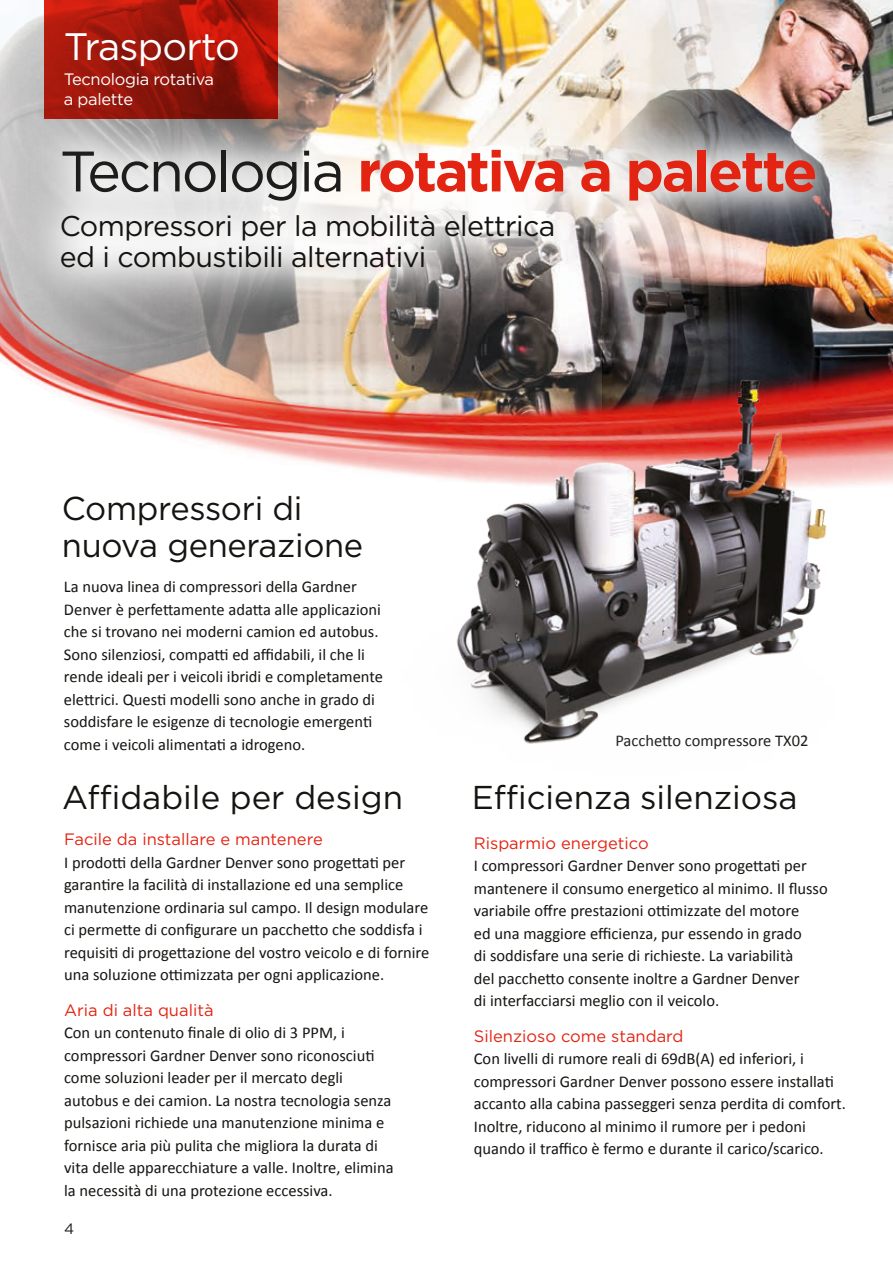
<style>
.page{position:relative;width:893px;height:1263px;background:#fff}
.page>*{position:absolute;margin:0;border:0;box-sizing:border-box;transform-origin:0 0}
.t1{font:700 57px "Gotham";letter-spacing:-.04em;color:#e42413}
.t2{font:38.25px "Gotham";letter-spacing:-.02em;color:#fff}
.t3{font:33px/37.5px "Gotham";color:#151411}
.t4{font:28.5px/31.5px "Gotham";letter-spacing:-.02em;color:#151411}
.t5{font:16.5px/22.5px "Calibri";color:#151411}
.t6{font:16.5px "Gotham";color:#e42413}
.t7{font:16.5px/19.5px "Gotham";letter-spacing:-.02em;color:#fff}
.t8{font:16.5px "Calibri";color:#1d1d1b}
.t9{font:15px "Gotham";color:#1d1d1b}
.s1{font-weight:400;color:#1d1d1b}
</style>
<div class="page">
<img style="left:0;top:0;width:893px;height:484px">
<img style="left:317px;top:375px;width:556px;height:369px">
<svg style="left:44px;top:0;width:233px;height:119px;background:#a0170b"></svg>
<h2 class="t2" style="left:64px;top:22px;width:178px">Trasporto</h2>
<p class="t7" style="left:64px;top:69px;width:152px">Tecnologia rotativa a palette</p>
<h1 class="t1" style="left:60px;top:133px;width:759px"><span class="s1">Tecnologia</span> rotativa a palette</h1>
<h3 class="t4" style="left:60px;top:209px;width:497px">Compressori per la mobilità elettrica ed i combustibili alternativi</h3>
<h3 class="t3" style="left:62px;top:489px;width:303px">Compressori di nuova generazione</h3>
<p class="t5" style="left:64px;top:575px;width:321px">La nuova linea di compressori della Gardner Denver è perfettamente adatta alle applicazioni che si trovano nei moderni camion ed autobus.<br>Sono silenziosi, compatti ed affidabili, il che li rende ideali per i veicoli ibridi e completamente elettrici. Questi modelli sono anche in grado di soddisfare le esigenze di tecnologie emergenti come i veicoli alimentati a idrogeno.</p>
<p class="t8" style="left:615px;top:730px;width:195px">Pacchetto compressore TX02</p>
<h3 class="t3" style="left:62px;top:778px;width:343px">Affidabile per design</h3>
<h3 class="t3" style="left:472px;top:778px;width:327px">Efficienza silenziosa</h3>
<p class="t6" style="left:64px;top:829px;width:260px">Facile da installare e mantenere</p>
<p class="t5" style="left:64px;top:850px;width:367px">I prodotti della Gardner Denver sono progettati per garantire la facilità di installazione ed una semplice manutenzione ordinaria sul campo. Il design modulare ci permette di configurare un pacchetto che soddisfa i requisiti di progettazione del vostro veicolo e di fornire una soluzione ottimizzata per ogni applicazione.</p>
<p class="t6" style="left:64px;top:999px;width:151px">Aria di alta qualità</p>
<p class="t5" style="left:64px;top:1021px;width:331px">Con un contenuto finale di olio di 3 PPM, i compressori Gardner Denver sono riconosciuti come soluzioni leader per il mercato degli autobus e dei camion. La nostra tecnologia senza pulsazioni richiede una manutenzione minima e fornisce aria più pulita che migliora la durata di vita delle apparecchiature a valle. Inoltre, elimina la necessità di una protezione eccessiva.</p>
<p class="t6" style="left:474px;top:832px;width:176px">Risparmio energetico</p>
<p class="t5" style="left:474px;top:854px;width:355px">I compressori Gardner Denver sono progettati per mantenere il consumo energetico al minimo. Il flusso variabile offre prestazioni ottimizzate del motore<br>ed una maggiore efficienza, pur essendo in grado<br>di soddisfare una serie di richieste. La variabilità<br>del pacchetto consente inoltre a Gardner Denver<br>di interfacciarsi meglio con il veicolo.</p>
<p class="t6" style="left:474px;top:1025px;width:211px">Silenzioso come standard</p>
<p class="t5" style="left:474px;top:1047px;width:373px">Con livelli di rumore reali di 69dB(A) ed inferiori, i compressori Gardner Denver possono essere installati accanto alla cabina passeggeri senza perdita di comfort.<br>Inoltre, riducono al minimo il rumore per i pedoni quando il traffico è fermo e durante il carico/scarico.</p>
<p class="t9" style="left:64px;top:1219px;width:12px">4</p>
</div>
